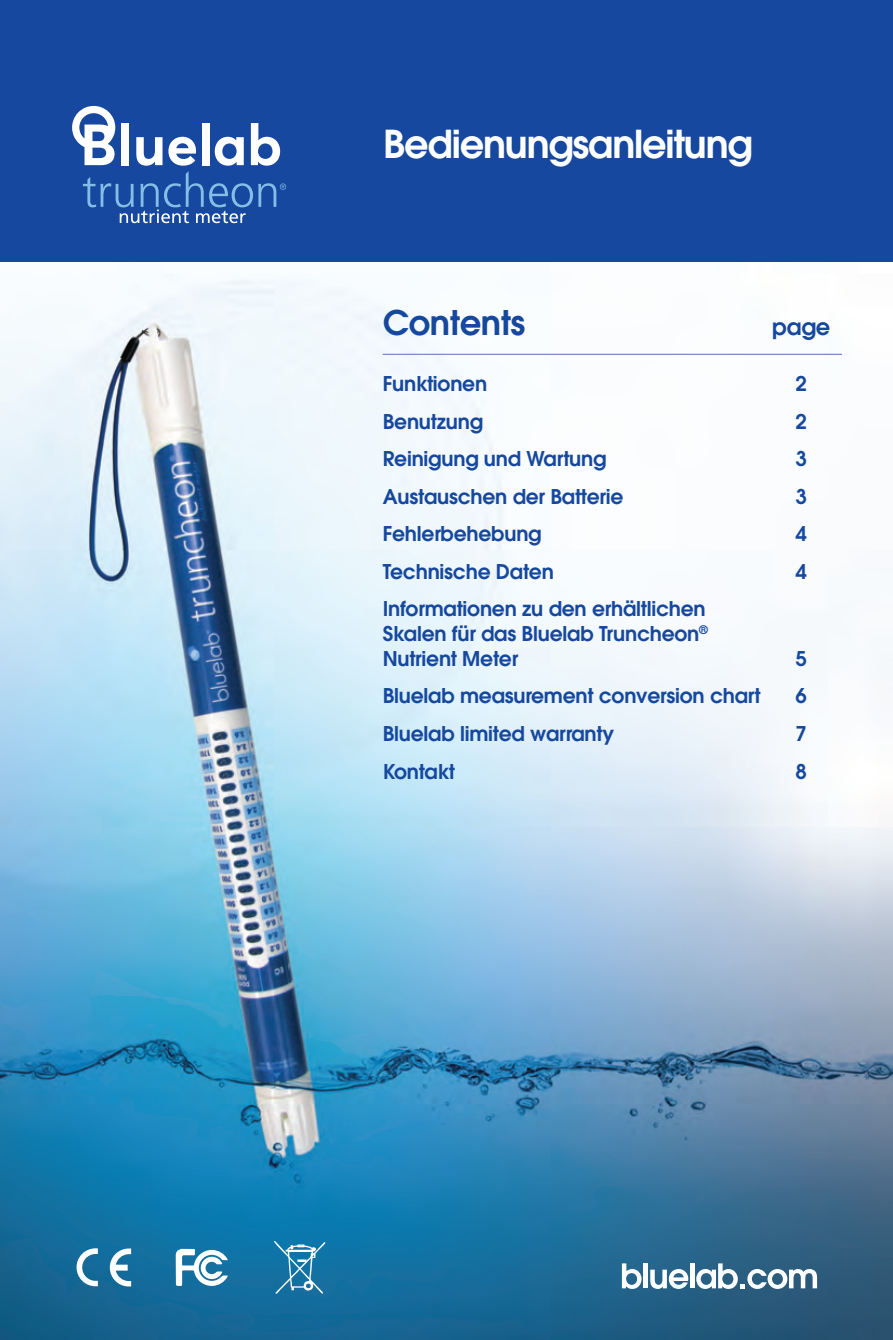
<style>
.page{position:relative;width:893px;height:1340px;background:#fff}
.page>*{position:absolute;margin:0;border:0;box-sizing:border-box;transform-origin:0 0}
.Clean_Ad_H02{font:600 38.25px "ITC Avant Garde Pro";letter-spacing:-.03em;color:#fff}
.Contents_H01{font:600 33.75px "ITC Avant Garde Pro";letter-spacing:-.01em;color:#15489e}
.Contents_H01-2{font:600 22.5px "ITC Avant Garde Pro";color:#15489e}
.Table_of_contents{font:600 20.25px/24.8px "ITC Avant Garde Pro";letter-spacing:-.01em;color:#15489e;text-align:justify}
</style>
<div class="page">
<img style="left:0;top:261px;width:893px;height:1078px">
<div style="left:0;top:0;width:893px;height:261px;background:#15489e"></div>
<svg style="left:274px;top:1240px;width:51px;height:54px;background:#3c8bb4"></svg>
<svg style="left:77px;top:1248px;width:21px;height:38px"></svg>
<svg style="left:110px;top:1248px;width:21px;height:38px"></svg>
<svg style="left:176px;top:1248px;width:52px;height:37px"></svg>
<svg style="left:622px;top:1263px;width:20px;height:25px"></svg>
<div style="left:643px;top:1263px;width:5px;height:25px;background:#fff"></div>
<svg style="left:650px;top:1268px;width:38px;height:20px"></svg>
<div style="left:690px;top:1263px;width:5px;height:25px;background:#fff"></div>
<svg style="left:696px;top:1263px;width:121px;height:25px"></svg>
<hr style="left:383px;top:354px;width:459px;height:1px;background:#717cbc">
<svg style="left:72px;top:106px;width:214px;height:117px"></svg>
<p class="Clean_Ad_H02" style="left:383px;top:119px;width:371px">Bedienungsanleitung</p>
<p class="Contents_H01" style="left:383px;top:300px;width:144px">Contents</p>
<p class="Contents_H01-2" style="left:772px;top:311px;width:60px">page</p>
<p class="Table_of_contents" style="left:383px;top:371px;width:106px">Funktionen</p>
<p class="Table_of_contents" style="left:796px;top:371px;width:13px">2</p>
<p class="Table_of_contents" style="left:383px;top:409px;width:102px">Benutzung</p>
<p class="Table_of_contents" style="left:796px;top:409px;width:13px">2</p>
<p class="Table_of_contents" style="left:383px;top:446px;width:225px">Reinigung und Wartung</p>
<p class="Table_of_contents" style="left:796px;top:446px;width:13px">3</p>
<p class="Table_of_contents" style="left:383px;top:484px;width:242px">Austauschen der Batterie</p>
<p class="Table_of_contents" style="left:796px;top:484px;width:13px">3</p>
<p class="Table_of_contents" style="left:383px;top:521px;width:160px">Fehlerbehebung</p>
<p class="Table_of_contents" style="left:796px;top:521px;width:13px">4</p>
<p class="Table_of_contents" style="left:383px;top:559px;width:173px">Technische Daten</p>
<p class="Table_of_contents" style="left:796px;top:559px;width:13px">4</p>
<p class="Table_of_contents" style="left:383px;top:596px;width:327px">Informationen zu den erhältlichen Skalen für das Bluelab Truncheon<sup>® </sup>Nutrient Meter</p>
<p class="Table_of_contents" style="left:796px;top:646px;width:13px">5</p>
<p class="Table_of_contents" style="left:383px;top:683px;width:379px">Bluelab measurement conversion chart</p>
<p class="Table_of_contents" style="left:796px;top:683px;width:13px">6</p>
<p class="Table_of_contents" style="left:383px;top:721px;width:233px">Bluelab limited warranty</p>
<p class="Table_of_contents" style="left:796px;top:721px;width:13px">7</p>
<p class="Table_of_contents" style="left:383px;top:758px;width:74px">Kontakt</p>
<p class="Table_of_contents" style="left:796px;top:758px;width:13px">8</p>
</div>
